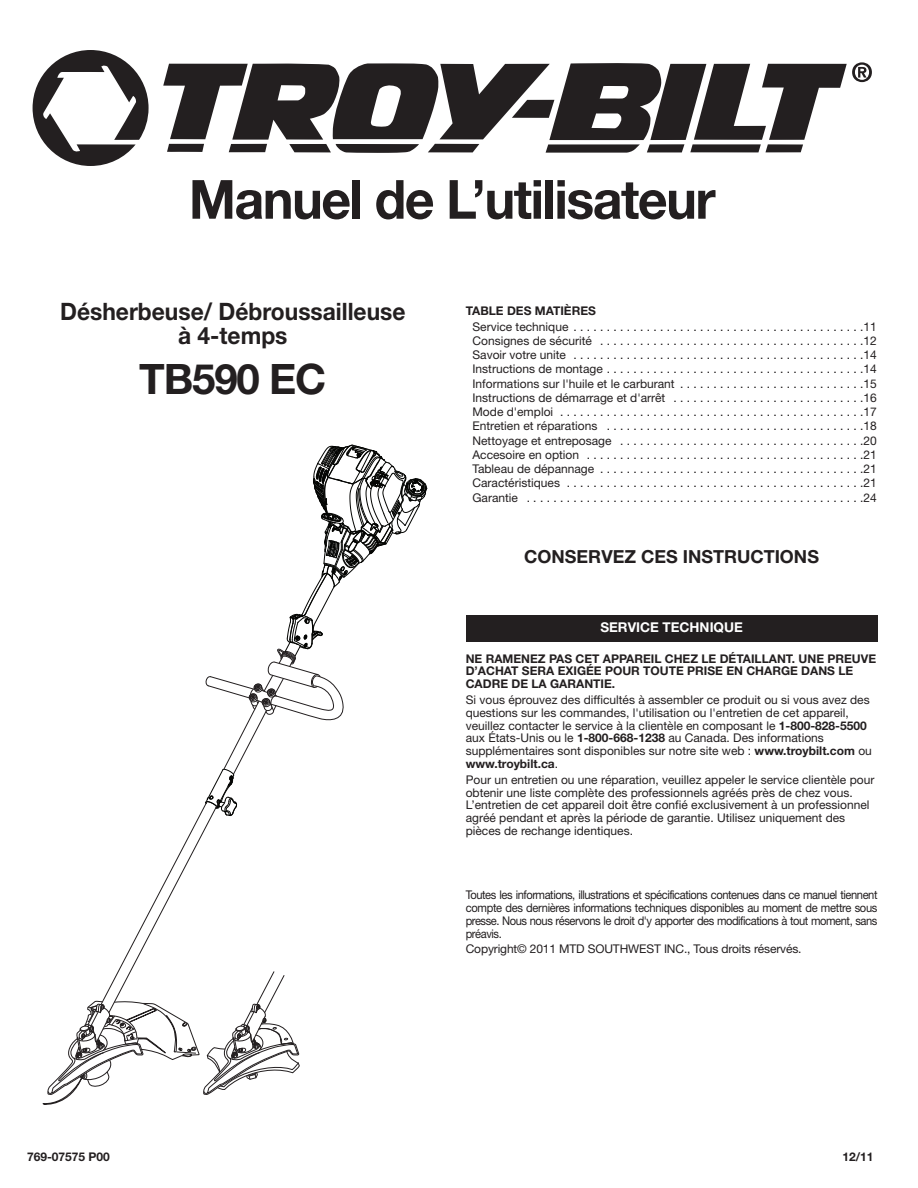
<style>
.page{position:relative;width:918px;height:1188px;background:#fff}
.page>*{position:absolute;margin:0;border:0;box-sizing:border-box;transform-origin:0 0}
.t1{font:700 54px "Helvetica Neue";letter-spacing:-.03em;color:#231f20;scale:.96 1}
.t2{font:700 42px "Helvetica Neue";letter-spacing:-.03em;color:#231f20}
.t3{font:700 24px/24px "Helvetica Neue";color:#231f20;text-align:center;scale:.95 1}
.t4{font:700 18px "Helvetica Neue";color:#231f20}
.t5{font:700 13.5px "Helvetica Neue";color:#fff}
.t6{font:12px/14.2px "Helvetica Neue";color:#231f20}
.t7{font:12px/12.8px "Helvetica Neue";color:#231f20;text-align:justify;scale:.93 1}
.t8{font:700 12px/12.8px "Helvetica Neue";color:#231f20}
.s1{font-weight:700}
</style>
<div class="page">
<svg style="left:33px;top:50px;width:116px;height:116px"></svg>
<svg style="left:163px;top:62px;width:709px;height:91px"></svg>
<svg style="left:43px;top:445px;width:384px;height:660px"></svg>
<div style="left:466px;top:615px;width:412px;height:27px;background:#231f20"></div>
<h1 class="t1" style="left:189px;top:180px;width:550px">Manuel de L’utilisateur</h1>
<h3 class="t3" style="left:60px;top:302px;width:365px">Désherbeuse/ Débroussailleuse à 4-temps</h3>
<h2 class="t2" style="left:139px;top:364px;width:189px">TB590 EC</h2>
<p class="t8" style="left:466px;top:306px;width:132px">TABLE DES MATIÈRES</p>
<p class="t6" style="left:473px;top:320px;width:406px;text-align:justify">Service technique . . . . . . . . . . . . . . . . . . . . . . . . . . . . . . . . . . . . . . . . . . . .11<br>Consignes de sécurité . . . . . . . . . . . . . . . . . . . . . . . . . . . . . . . . . . . . . . . .12<br>Savoir votre unite . . . . . . . . . . . . . . . . . . . . . . . . . . . . . . . . . . . . . . . . . . . .14<br>Instructions de montage . . . . . . . . . . . . . . . . . . . . . . . . . . . . . . . . . . . . . . .14<br>Informations sur l'huile et le carburant . . . . . . . . . . . . . . . . . . . . . . . . . . . .15<br>Instructions de démarrage et d'arrêt . . . . . . . . . . . . . . . . . . . . . . . . . . . . .16<br>Mode d'emploi . . . . . . . . . . . . . . . . . . . . . . . . . . . . . . . . . . . . . . . . . . . . . .17<br>Entretien et réparations . . . . . . . . . . . . . . . . . . . . . . . . . . . . . . . . . . . . . . .18<br>Nettoyage et entreposage . . . . . . . . . . . . . . . . . . . . . . . . . . . . . . . . . . . . .20<br>Accesoire en option . . . . . . . . . . . . . . . . . . . . . . . . . . . . . . . . . . . . . . . . . .21<br>Tableau de dépannage . . . . . . . . . . . . . . . . . . . . . . . . . . . . . . . . . . . . . . . .21<br>Caractéristiques . . . . . . . . . . . . . . . . . . . . . . . . . . . . . . . . . . . . . . . . . . . . .21<br>Garantie . . . . . . . . . . . . . . . . . . . . . . . . . . . . . . . . . . . . . . . . . . . . . . . . . . .24</p>
<h3 class="t4" style="left:524px;top:550px;width:296px">CONSERVEZ CES INSTRUCTIONS</h3>
<p class="t5" style="left:600px;top:622px;width:144px">SERVICE TECHNIQUE</p>
<p class="t8" style="left:466px;top:653px;width:412px">NE RAMENEZ PAS CET APPAREIL CHEZ LE DÉTAILLANT. UNE PREUVE<br>D’ACHAT SERA EXIGÉE POUR TOUTE PRISE EN CHARGE DANS LE<br>CADRE DE LA GARANTIE.</p>
<p class="t6" style="left:466px;top:695px;width:408px;line-height:12.8px">Si vous éprouvez des difficultés à assembler ce produit ou si vous avez des questions sur les commandes, l'utilisation ou l'entretien de cet appareil, veuillez contacter le service à la clientèle en composant le <span class="s1">1-800-828-5500 </span>aux États-Unis ou le <span class="s1">1-800-668-1238</span> au Canada. Des informations supplémentaires sont disponibles sur notre site web : <span class="s1">www.troybilt.com</span> ou <span class="s1">www.troybilt.ca</span>.</p>
<p class="t6" style="left:466px;top:774px;width:410px;line-height:12.8px">Pour un entretien ou une réparation, veuillez appeler le service clientèle pour obtenir une liste complète des professionnels agréés près de chez vous.<br>L’entretien de cet appareil doit être confié exclusivement à un professionnel agréé pendant et après la période de garantie. Utilisez uniquement des pièces de rechange identiques.</p>
<p class="t7" style="left:466px;top:890px;width:444px">Toutes les informations, illustrations et spécifications contenues dans ce manuel tiennent compte des dernières informations techniques disponibles au moment de mettre sous presse. Nous nous réservons le droit d'y apporter des modifications à tout moment, sans préavis.</p>
<p class="t6" style="left:466px;top:942px;width:337px">Copyright© 2011 MTD SOUTHWEST INC., Tous droits réservés.</p>
<p class="t8" style="left:27px;top:1151px;width:84px">769-07575 P00</p>
<p class="t8" style="left:842px;top:1151px;width:33px">12/11</p>
</div>
